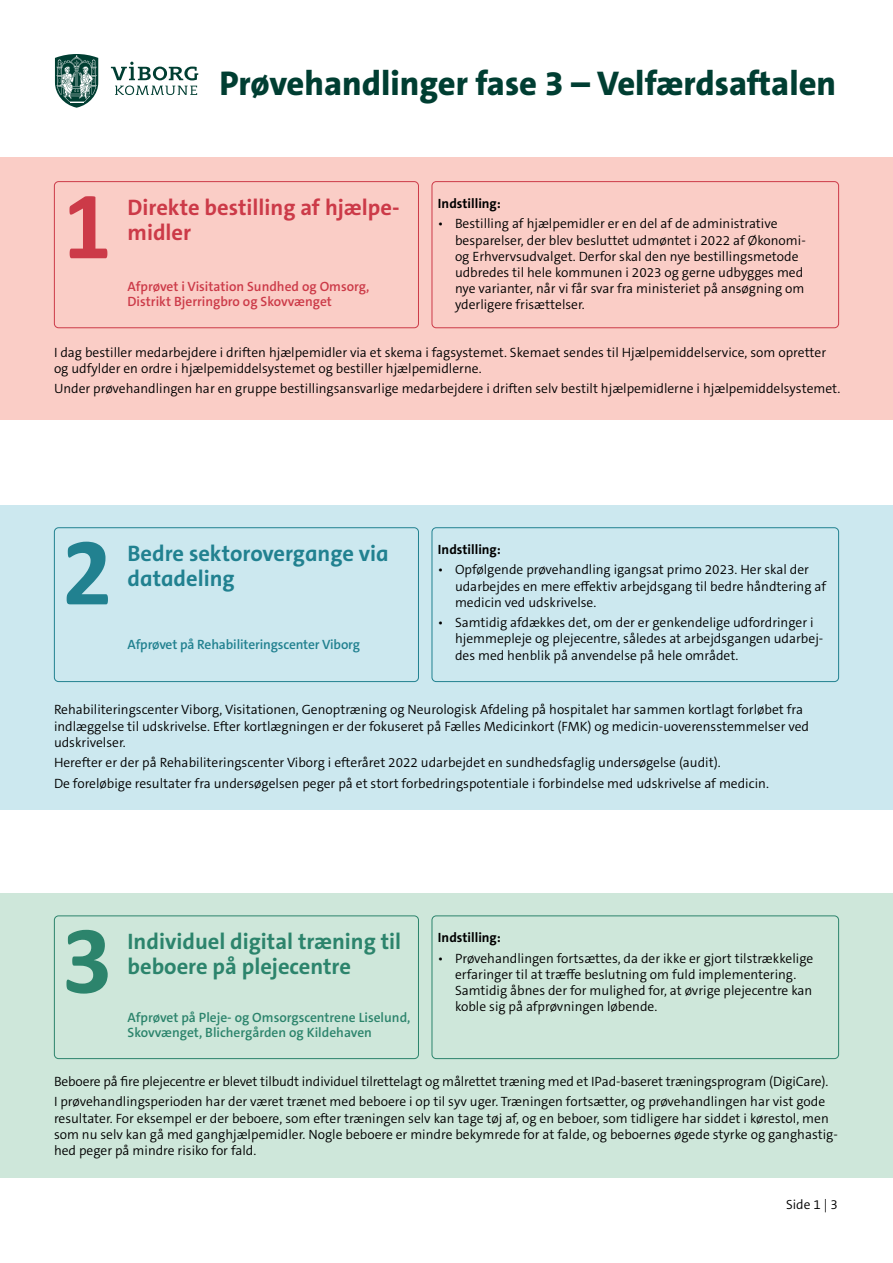
<style>
.page{position:relative;width:893px;height:1263px;background:#fff}
.page>*{position:absolute;margin:0;border:0;box-sizing:border-box;transform-origin:0 0}
.Tal_-_P{font:700 97.5px "Calibri";color:#cc3a48}
.Tal_-_P-2{font:700 97.5px "Calibri";color:#218190}
.Tal_-_P-3{font:700 97.5px "Calibri";color:#2c846c}
.Titel_-_H1{font:800 34.5px "The Sans C5";color:#003e32}
.Rubrik_-_H2{font:700 22.5px "The Sans C5";color:#2c846c}
.Rubrik_-_H2-2{font:700 22.5px "The Sans C5";color:#218190}
.Rubrik_-_H2-3{font:700 22.5px "The Sans C5";color:#cc3a48}
.Brødtekst_-_P{font:300 13.5px/16.2px "The Sans C5";color:#000}
.Bullet_-_P{font:300 13.5px/16.2px "The Sans C5";color:#000}
.Overskrifter_-_H3{font:600 13.5px/15px "The Sans C5";color:#2c846c}
.Overskrifter_-_H3-2{font:600 13.5px/15px "The Sans C5";color:#cc3a48}
.Overskrifter_-_H3-3{font:600 13.5px "The Sans C5";letter-spacing:-.01em;color:#218190}
.Fed_-_P{font:700 13.5px "The Sans C5";color:#000}
.Brødtekst_-_P-2{font:300 13.35px "The Sans C5";color:#000}
</style>
<div class="page">
<div style="left:0;top:157px;width:893px;height:263px;background:#facdc6"></div>
<div style="left:0;top:505px;width:893px;height:304px;background:#cce8ef"></div>
<div style="left:0;top:893px;width:893px;height:285px;background:#cee7da"></div>
<div style="left:54px;top:181px;width:365px;height:147px;border:1px solid #cc3a48;border-radius:4px"></div>
<div style="left:432px;top:181px;width:407px;height:147px;border:1px solid #cc3a48;border-radius:4px"></div>
<div style="left:54px;top:527px;width:365px;height:155px;border:1px solid #218190;border-radius:4px"></div>
<div style="left:432px;top:527px;width:407px;height:155px;border:1px solid #218190;border-radius:4px"></div>
<div style="left:54px;top:915px;width:365px;height:144px;border:1px solid #2c846c;border-radius:4px"></div>
<div style="left:432px;top:915px;width:407px;height:144px;border:1px solid #2c846c;border-radius:4px"></div>
<svg style="left:111px;top:62px;width:87px;height:18px"></svg>
<svg style="left:115px;top:86px;width:82px;height:9px"></svg>
<svg style="left:55px;top:54px;width:43px;height:54px"></svg>
<h1 class="Titel_-_H1" style="left:219px;top:61px;width:618px">Prøvehandlinger fase 3 – Velfærdsaftalen</h1>
<p class="Tal_-_P" style="left:62px;top:157px;width:51px">1</p>
<h2 class="Rubrik_-_H2-3" style="left:128px;top:192px;width:274px">Direkte bestilling af hjælpe-</h2>
<p class="Fed_-_P" style="left:438px;top:195px;width:64px">Indstilling:</p>
<p class="Bullet_-_P" style="left:455px;top:216px;width:352px;text-indent:-17px">• Bestilling af hjælpemidler er en del af de administrative besparelser, der blev besluttet udmøntet i 2022 af Økonomi&shy;og Erhvervsudvalget. Derfor skal den nye bestillingsmetode udbredes til hele kommunen i 2023 og gerne udbygges med nye varianter, når vi får svar fra ministeriet på ansøgning om yderligere frisættelser.</p>
<p class="Brødtekst_-_P" style="left:54px;top:344px;width:774px">I dag bestiller medarbejdere i driften hjælpemidler via et skema i fagsystemet. Skemaet sendes til Hjælpemiddelservice, som opretter og udfylder en ordre i hjælpemiddelsystemet og bestiller hjælpemidlerne.</p>
<p class="Brødtekst_-_P" style="left:54px;top:381px;width:788px">Under prøvehandlingen har en gruppe bestillingsansvarlige medarbejdere i driften selv bestilt hjælpemidlerne i hjælpemiddelsystemet.</p>
<h2 class="Rubrik_-_H2-3" style="left:128px;top:218px;width:65px">midler</h2>
<h3 class="Overskrifter_-_H3-2" style="left:128px;top:279px;width:243px">Afprøvet i Visitation Sundhed og Omsorg,<br>Distrikt Bjerringbro og Skovvænget</h3>
<p class="Tal_-_P-2" style="left:62px;top:503px;width:51px">2</p>
<h2 class="Rubrik_-_H2-2" style="left:128px;top:539px;width:263px">Bedre sektorovergange via</h2>
<h2 class="Rubrik_-_H2-2" style="left:128px;top:564px;width:109px">datadeling</h2>
<h3 class="Overskrifter_-_H3-3" style="left:128px;top:636px;width:234px">Afprøvet på Rehabiliteringscenter Viborg</h3>
<p class="Fed_-_P" style="left:438px;top:541px;width:64px">Indstilling:</p>
<p class="Bullet_-_P" style="left:455px;top:562px;width:373px;text-indent:-17px">• Opfølgende prøvehandling igangsat primo 2023. Her skal der udarbejdes en mere effektiv arbejdsgang til bedre håndtering af medicin ved udskrivelse.</p>
<p class="Bullet_-_P" style="left:455px;top:615px;width:370px;text-indent:-17px">• Samtidig afdækkes det, om der er genkendelige udfordringer i hjemmepleje og plejecentre, således at arbejdsgangen udarbej&shy;des med henblik på anvendelse på hele området.</p>
<p class="Brødtekst_-_P" style="left:54px;top:702px;width:756px">Rehabiliteringscenter Viborg, Visitationen, Genoptræning og Neurologisk Afdeling på hospitalet har sammen kortlagt forløbet fra indlæggelse til udskrivelse. Efter kortlægningen er der fokuseret på Fælles Medicinkort (FMK) og medicin-uoverensstemmelser ved udskrivelser.</p>
<p class="Brødtekst_-_P" style="left:54px;top:755px;width:668px">Herefter er der på Rehabiliteringscenter Viborg i efteråret 2022 udarbejdet en sundhedsfaglig undersøgelse (audit).</p>
<p class="Brødtekst_-_P" style="left:54px;top:775px;width:716px">De foreløbige resultater fra undersøgelsen peger på et stort forbedringspotentiale i forbindelse med udskrivelse af medicin.</p>
<p class="Tal_-_P-3" style="left:62px;top:891px;width:51px">3</p>
<h2 class="Rubrik_-_H2" style="left:128px;top:927px;width:275px">Individuel digital træning til</h2>
<h2 class="Rubrik_-_H2" style="left:128px;top:952px;width:225px">beboere på plejecentre</h2>
<h3 class="Overskrifter_-_H3" style="left:128px;top:1010px;width:284px">Afprøvet på Pleje- og Omsorgscentrene Liselund,<br>Skovvænget, Blichergården og Kildehaven</h3>
<p class="Fed_-_P" style="left:438px;top:929px;width:64px">Indstilling:</p>
<p class="Bullet_-_P" style="left:455px;top:950px;width:360px;text-indent:-17px">• Prøvehandlingen fortsættes, da der ikke er gjort tilstrækkelige erfaringer til at træffe beslutning om fuld implementering.<br>Samtidig åbnes der for mulighed for, at øvrige plejecentre kan koble sig på afprøvningen løbende.</p>
<p class="Brødtekst_-_P" style="left:54px;top:1073px;width:776px">Beboere på fire plejecentre er blevet tilbudt individuel tilrettelagt og målrettet træning med et IPad-baseret træningsprogram (DigiCare).</p>
<p class="Brødtekst_-_P" style="left:54px;top:1094px;width:785px">I prøvehandlingsperioden har der været trænet med beboere i op til syv uger. Træningen fortsætter, og prøvehandlingen har vist gode resultater. For eksempel er der beboere, som efter træningen selv kan tage tøj af, og en beboer, som tidligere har siddet i kørestol, men som nu selv kan gå med ganghjælpemidler. Nogle beboere er mindre bekymrede for at falde, og beboernes øgede styrke og ganghastig&shy;hed peger på mindre risiko for fald.</p>
<p class="Brødtekst_-_P-2" style="left:786px;top:1196px;width:53px">Side 1 | 3</p>
</div>
